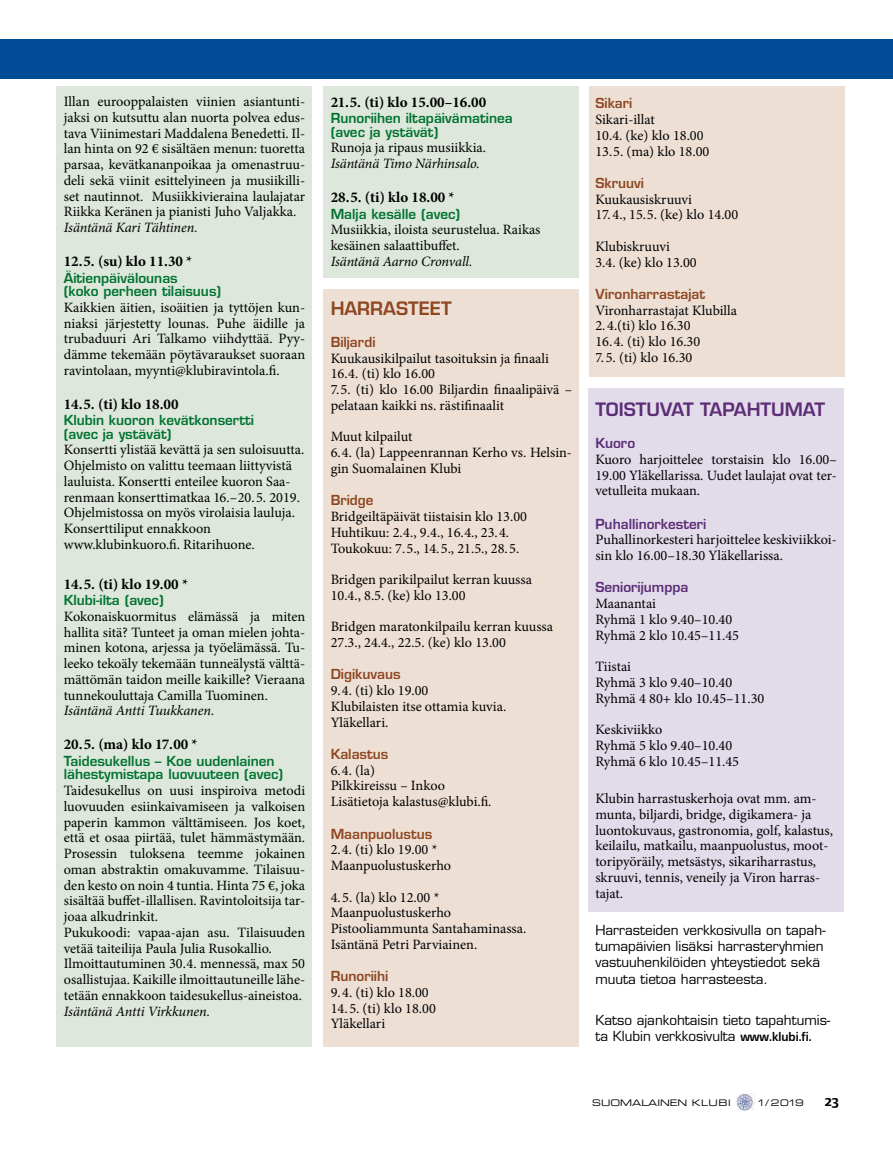
<style>
.page{position:relative;width:893px;height:1149px;background:#fff}
.page>*{position:absolute;margin:0;border:0;box-sizing:border-box;transform-origin:0 0}
.t1{font:600 18px "Eurostile";color:#5c2d77}
.t2{font:600 18px "Eurostile";color:#8d4721}
.t3{font:700 15px "Minion Pro";color:#000}
.t4{font:15px "Foundry Form Sans Bold OSF";color:#000}
.t5{font:14.25px/15.8px "Minion Pro";color:#000}
.t6{font:italic 14.25px "Minion Pro";letter-spacing:-.015em;color:#000}
.t7{font:600 13.5px/13.5px "Eurostile";color:#007330}
.t8{font:13.5px/16.2px "Eurostile";color:#000}
.t9{font:600 13.5px "Eurostile";color:#8d4721}
.t10{font:600 13.5px "Eurostile";color:#5c2d77}
.t11{font:9px "Eurostile Extended Two";color:#000}
.s1{font-weight:700}
</style>
<div class="page">
<img style="left:737px;top:1093px;width:17px;height:17px">
<div style="left:0;top:39px;width:893px;height:40px;background:#004b95"></div>
<div style="left:324px;top:86px;width:255px;height:191px;background:#dde7db"></div>
<div style="left:590px;top:86px;width:255px;height:290px;background:#eddfd4"></div>
<div style="left:57px;top:86px;width:255px;height:960px;background:#dde7db"></div>
<div style="left:324px;top:289px;width:255px;height:757px;background:#eddfd4"></div>
<div style="left:588px;top:388px;width:256px;height:523px;background:#e2dbe9"></div>
<p class="t5" style="left:64px;top:94px;width:243px;text-align:justify">Illan eurooppalaisten viinien asiantunti&shy;jaksi on kutsuttu alan nuorta polvea edus&shy;tava Viinimestari Maddalena Benedetti. Il&shy;lan hinta on 92 € sisältäen menun: tuoretta parsaa, kevätkananpoikaa ja omenastruu&shy;deli sekä viinit esittelyineen ja musiikilli&shy;set nautinnot. Musiikkivieraina laulajatar Riikka Keränen ja pianisti Juho Valjakka.</p>
<p class="t6" style="left:64px;top:218px;width:135px">Isäntänä Kari Tähtinen.</p>
<p class="t3" style="left:64px;top:250px;width:130px">12.5. (su) klo 11.30 *</p>
<p class="t7" style="left:64px;top:271px;width:159px">Äitienpäivälounas<br>(koko perheen tilaisuus)</p>
<p class="t5" style="left:64px;top:299px;width:243px;text-align:justify">Kaikkien äitien, isoäitien ja tyttöjen kun&shy;niaksi järjestetty lounas. Puhe äidille ja trubaduuri Ari Talkamo viihdyttää. Pyy&shy;dämme tekemään pöytävaraukset suoraan ravintolaan, myynti@klubiravintola.fi.</p>
<p class="t3" style="left:64px;top:393px;width:116px">14.5. (ti) klo 18.00</p>
<p class="t7" style="left:64px;top:413px;width:192px">Klubin kuoron kevätkonsertti (avec ja ystävät)</p>
<p class="t5" style="left:64px;top:442px;width:242px">Konsertti ylistää kevättä ja sen suloisuutta.<br>Ohjelmisto on valittu teemaan liittyvistä lauluista. Konsertti enteilee kuoron Saa&shy;renmaan konserttimatkaa 16.–20.5. 2019.<br>Ohjelmistossa on myös virolaisia lauluja.<br>Konserttiliput ennakkoon www.klubinkuoro.fi. Ritarihuone.</p>
<p class="t3" style="left:64px;top:573px;width:126px">14.5. (ti) klo 19.00 *</p>
<p class="t7" style="left:64px;top:593px;width:101px">Klubi-ilta (avec)</p>
<p class="t5" style="left:64px;top:608px;width:243px;text-align:justify">Kokonaiskuormitus elämässä ja miten hallita sitä? Tunteet ja oman mielen johta&shy;minen kotona, arjessa ja työelämässä. Tu&shy;leeko tekoäly tekemään tunneälystä välttä&shy;mättömän taidon meille kaikille? Vieraana tunnekouluttaja Camilla Tuominen.</p>
<p class="t6" style="left:64px;top:701px;width:152px">Isäntänä Antti Tuukkanen.</p>
<p class="t3" style="left:64px;top:733px;width:135px">20.5. (ma) klo 17.00 *</p>
<p class="t7" style="left:64px;top:753px;width:221px">Taidesukellus – Koe uudenlainen lähestymistapa luovuuteen (avec)</p>
<p class="t5" style="left:64px;top:782px;width:243px">Taidesukellus on uusi inspiroiva metodi luovuuden esiinkaivamiseen ja valkoisen paperin kammon välttämiseen. Jos koet, että et osaa piirtää, tulet hämmästymään.<br>Prosessin tuloksena teemme jokainen oman abstraktin omakuvamme. Tilaisuu&shy;den kesto on noin 4 tuntia. Hinta 75 €, joka sisältää buffet-illallisen. Ravintoloitsija tar&shy;joaa alkudrinkit.<br>Pukukoodi: vapaa-ajan asu. Tilaisuuden vetää taiteilija Paula Julia Rusokallio.<br>Ilmoittautuminen 30. 4. mennessä, max 50 osallistujaa. Kaikille ilmoittautuneille lähe&shy;tetään ennakkoon taidesukellus-aineistoa.</p>
<p class="t6" style="left:64px;top:1001px;width:148px">Isäntänä Antti Virkkunen.</p>
<p class="t3" style="left:331px;top:91px;width:157px">21.5. (ti) klo 15.00–16.00</p>
<p class="t7" style="left:331px;top:111px;width:184px">Runoriihen iltapäivämatinea (avec ja ystävät)</p>
<p class="t5" style="left:331px;top:140px;width:157px">Runoja ja ripaus musiikkia.</p>
<p class="t6" style="left:331px;top:154px;width:151px">Isäntänä Timo Närhinsalo.</p>
<p class="t3" style="left:331px;top:186px;width:126px">28.5. (ti) klo 18.00 *</p>
<p class="t7" style="left:331px;top:207px;width:131px">Malja kesälle (avec)</p>
<p class="t5" style="left:331px;top:222px;width:211px">Musiikkia, iloista seurustelua. Raikas kesäinen salaattibuffet.</p>
<p class="t6" style="left:331px;top:251px;width:143px">Isäntänä Aarno Cronvall.</p>
<p class="t2" style="left:331px;top:296px;width:27px">Harrasteet</p>
<p class="t9" style="left:331px;top:333px;width:46px">Biljardi</p>
<p class="t5" style="left:331px;top:350px;width:243px">Kuukausikilpailut tasoituksin ja finaali 16.4. (ti) klo 16.00<br>7.5. (ti) klo 16.00 Biljardin finaalipäivä – pelataan kaikki ns. rästifinaalit</p>
<p class="t5" style="left:331px;top:429px;width:243px">Muut kilpailut<br>6.4. (la) Lappeenrannan Kerho vs. Helsin&shy;gin Suomalainen Klubi</p>
<p class="t9" style="left:331px;top:491px;width:44px">Bridge</p>
<p class="t5" style="left:331px;top:508px;width:198px">Bridgeiltäpäivät tiistaisin klo 13.00<br>Huhtikuu: 2.4., 9.4., 16.4., 23.4.<br>Toukokuu: 7.5., 14.5., 21.5., 28.5.</p>
<p class="t5" style="left:331px;top:571px;width:203px">Bridgen parikilpailut kerran kuussa<br>10.4., 8.5. (ke) klo 13.00</p>
<p class="t5" style="left:331px;top:618px;width:224px">Bridgen maratonkilpailu kerran kuussa<br>27.3., 24.4., 22.5. (ke) klo 13.00</p>
<p class="t9" style="left:331px;top:665px;width:71px">Digikuvaus</p>
<p class="t5" style="left:331px;top:682px;width:177px">9.4. (ti) klo 19.00<br>Klubilaisten itse ottamia kuvia.<br>Yläkellari.</p>
<p class="t9" style="left:331px;top:745px;width:59px">Kalastus</p>
<p class="t5" style="left:331px;top:762px;width:162px">6.4. (la)<br>Pilkkireissu – Inkoo<br>Lisätietoja kalastus@klubi.fi.</p>
<p class="t9" style="left:331px;top:824px;width:103px">Maanpuolustus</p>
<p class="t5" style="left:331px;top:841px;width:122px">2.4. (ti) klo 19.00 *<br>Maanpuolustuskerho</p>
<p class="t5" style="left:331px;top:888px;width:197px">4.5. (la) klo 12.00 *<br>Maanpuolustuskerho<br>Pistooliammunta Santahaminassa.<br>Isäntänä Petri Parviainen.</p>
<p class="t9" style="left:331px;top:967px;width:59px">Runoriihi</p>
<p class="t5" style="left:331px;top:984px;width:100px">9.4. (ti) klo 18.00</p>
<p class="t5" style="left:331px;top:999px;width:107px">14. 5. (ti) klo 18.00<br>Yläkellari</p>
<p class="t9" style="left:595px;top:95px;width:39px">Sikari</p>
<p class="t5" style="left:595px;top:112px;width:115px">Sikari-illat<br>10.4. (ke) klo 18.00<br>13.5. (ma) klo 18.00</p>
<p class="t9" style="left:595px;top:174px;width:50px">Skruuvi</p>
<p class="t5" style="left:595px;top:191px;width:98px">Kuukausiskruuvi</p>
<p class="t5" style="left:595px;top:207px;width:144px">17. 4., 15.5. (ke) klo 14.00</p>
<p class="t5" style="left:595px;top:238px;width:103px">Klubiskruuvi<br>3.4. (ke) klo 13.00</p>
<p class="t9" style="left:595px;top:285px;width:111px">Vironharrastajat</p>
<p class="t5" style="left:595px;top:302px;width:143px">Vironharrastajat Klubilla</p>
<p class="t5" style="left:595px;top:318px;width:106px">2. 4.(ti) klo 16.30<br>16.4. (ti) klo 16.30</p>
<p class="t5" style="left:595px;top:349px;width:98px">7. 5. (ti) klo 16.30</p>
<p class="t1" style="left:595px;top:398px;width:23px">Toistuvat</p>
<p class="t1" style="left:700px;top:398px;width:14px">tapahtumat</p>
<p class="t10" style="left:595px;top:434px;width:41px">Kuoro</p>
<p class="t5" style="left:595px;top:451px;width:243px;text-align:justify">Kuoro harjoittelee torstaisin klo 16.00– 19.00 Yläkellarissa. Uudet laulajat ovat ter&shy;vetulleita mukaan.</p>
<p class="t10" style="left:595px;top:515px;width:113px">Puhallinorkesteri</p>
<p class="t5" style="left:595px;top:531px;width:243px">Puhallinorkesteri harjoittelee keskiviikkoi&shy;sin klo 16.00–18.30 Yläkellarissa.</p>
<p class="t10" style="left:595px;top:578px;width:95px">Seniorijumppa</p>
<p class="t5" style="left:595px;top:595px;width:145px">Maanantai<br>Ryhmä 1 klo 9.40–10.40<br>Ryhmä 2 klo 10.45–11.45</p>
<p class="t5" style="left:595px;top:658px;width:170px">Tiistai<br>Ryhmä 3 klo 9.40–10.40<br>Ryhmä 4 80+ klo 10.45–11.30</p>
<p class="t5" style="left:595px;top:721px;width:145px">Keskiviikko<br>Ryhmä 5 klo 9.40–10.40<br>Ryhmä 6 klo 10.45–11.45</p>
<p class="t5" style="left:595px;top:790px;width:239px">Klubin harrastuskerhoja ovat mm. am&shy;munta, biljardi, bridge, digikamera- ja luontokuvaus, gastronomia, golf, kalastus, keilailu, matkailu, maanpuolustus, moot&shy;toripyöräily, metsästys, sikariharrastus, skruuvi, tennis, veneily ja Viron harras&shy;tajat.</p>
<p class="t8" style="left:595px;top:921px;width:232px">Harrasteiden verkkosivulla on tapah&shy;tumapäivien lisäksi harrasteryhmien vastuuhenkilöiden yhteystiedot sekä muuta tietoa harrasteesta.</p>
<p class="t8" style="left:595px;top:1011px;width:237px">Katso ajankohtaisin tieto tapahtumis&shy;ta Klubin verkkosivulta <span class="s1">www.klubi.fi.</span></p>
<p class="t11" style="left:592px;top:1096px;width:140px">SUOMALAINEN KLUBI</p>
<p class="t11" style="left:757px;top:1096px;width:48px">1/ 2019</p>
<p class="t4" style="left:825px;top:1092px;width:16px">23</p>
</div>
